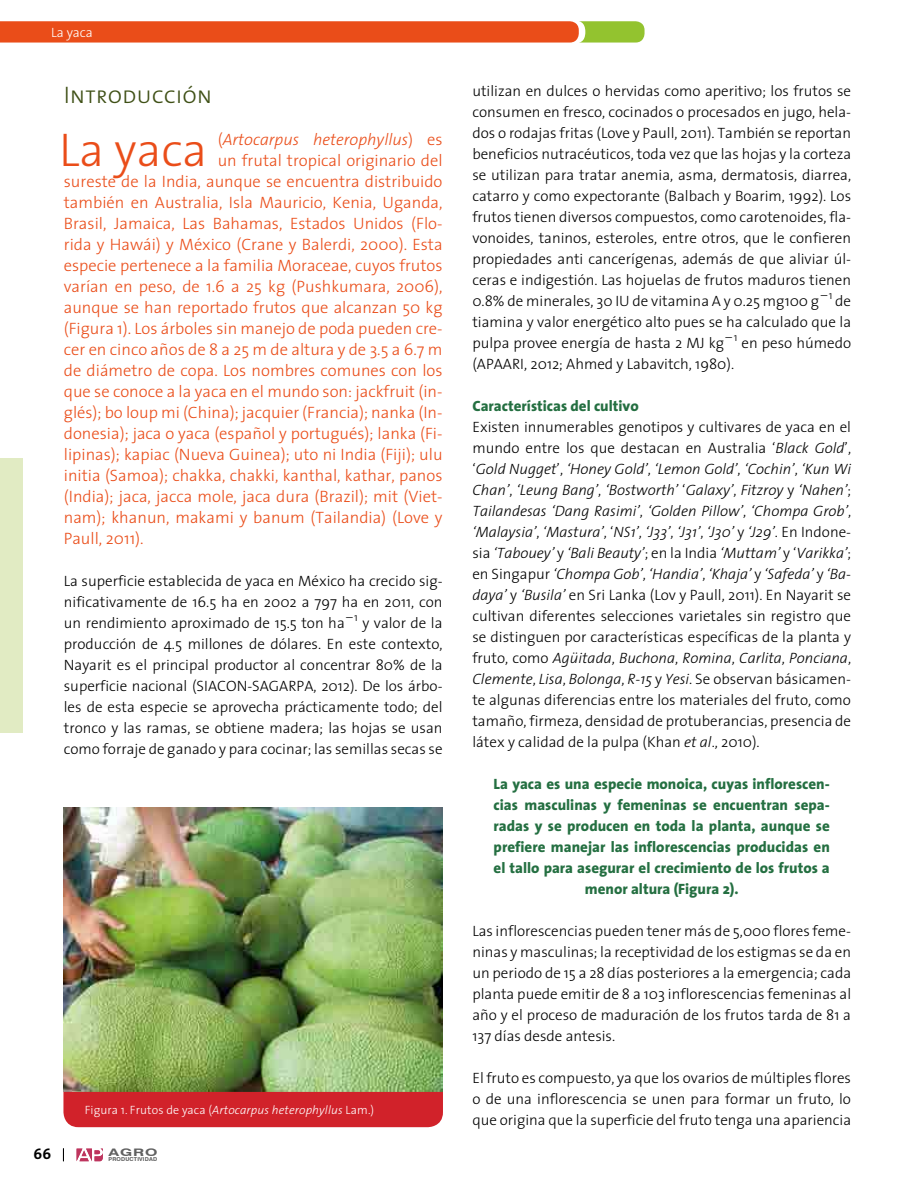
<style>
.page{position:relative;width:915px;height:1191px;background:#fff}
.page>*{position:absolute;margin:0;border:0;box-sizing:border-box;transform-origin:0 0}
.t1{font:300 47.55px "The Sans 3";color:#ea4d19}
.t2{font:24px "The Sans 3 Light Caps";color:#3f5016}
.t3{font:300 16.5px "The Sans 3";color:#ea4d19}
.t4{font:italic 300 16.5px "The Sans 3";color:#ea4d19}
.t5{font:300 15px/21px "The Sans 3";color:#000;text-align:justify}
.t6{font:800 15px/21px "The Sans 8";color:#246f41;text-align:center}
.t7{font:15px "The Sans 7 Bold Plain";color:#000}
.t8{font:300 13.5px "The Sans 3";color:#fff}
.t9{font:300 12px "The Sans 3";letter-spacing:.01em;color:#fff}
.t10{font:300 11.25px "The Sans 3";color:#000}
.t11{font:700 10.35px "Swiss 721 BT";color:#000;scale:1.52 1}
.t12{font:700 5.4px "Swiss 721 BT";letter-spacing:.03em;color:#000}
.s1{font-style:normal}
.s2{font-style:italic}
</style>
<div class="page">
<svg style="left:77px;top:1148px;width:26px;height:13px"></svg>
<svg style="left:63px;top:1148px;width:1px;height:13px"></svg>
<svg style="left:0;top:21px;width:644px;height:22px;background:#e35f25"></svg>
<div style="left:0;top:458px;width:22px;height:275px;background:#e1ebc3"></div>
<img style="left:63px;top:807px;width:380px;height:285px">
<div style="left:63px;top:1092px;width:380px;height:35px;background:#d1222a"></div>
<p class="t8" style="left:51px;top:21px;width:43px">La yaca</p>
<h2 class="t2" style="left:64px;top:75px;width:150px">Introducción</h2>
<h1 class="t1" style="left:59px;top:110px;width:149px">La yaca</h1>
<p class="t4" style="left:218px;top:125px;width:226px"><span class="s1">(</span>Artocarpus heterophyllus<span class="s1">) es</span></p>
<p class="t3" style="left:218px;top:146px;width:226px">un frutal tropical originario del</p>
<p class="t3" style="left:64px;top:167px;width:380px">sureste de la India, aunque se encuentra distribuido</p>
<p class="t3" style="left:64px;top:188px;width:380px">también en Australia, Isla Mauricio, Kenia, Uganda,</p>
<p class="t3" style="left:64px;top:209px;width:380px">Brasil, Jamaica, Las Bahamas, Estados Unidos (Flo-</p>
<p class="t3" style="left:64px;top:230px;width:380px">rida y Hawái) y México (Crane y Balerdi, 2000). Esta</p>
<p class="t3" style="left:64px;top:251px;width:380px">especie pertenece a la familia Moraceae, cuyos frutos</p>
<p class="t3" style="left:64px;top:272px;width:380px">varían en peso, de 1.6 a 25 kg (Pushkumara, 2006),</p>
<p class="t3" style="left:64px;top:293px;width:380px">aunque se han reportado frutos que alcanzan 50 kg</p>
<p class="t3" style="left:64px;top:314px;width:380px">(Figura 1). Los árboles sin manejo de poda pueden cre-</p>
<p class="t3" style="left:64px;top:335px;width:380px">cer en cinco años de 8 a 25 m de altura y de 3.5 a 6.7 m</p>
<p class="t3" style="left:64px;top:356px;width:380px">de diámetro de copa. Los nombres comunes con los</p>
<p class="t3" style="left:64px;top:377px;width:380px">que se conoce a la yaca en el mundo son: jackfruit (in-</p>
<p class="t3" style="left:64px;top:398px;width:380px">glés); bo loup mi (China); jacquier (Francia); nanka (In-</p>
<p class="t3" style="left:64px;top:419px;width:380px">donesia); jaca o yaca (español y portugués); lanka (Fi-</p>
<p class="t3" style="left:64px;top:440px;width:380px">lipinas); kapiac (Nueva Guinea); uto ni India (Fiji); ulu</p>
<p class="t3" style="left:64px;top:461px;width:380px">initia (Samoa); chakka, chakki, kanthal, kathar, panos</p>
<p class="t3" style="left:64px;top:483px;width:380px">(India); jaca, jacca mole, jaca dura (Brazil); mit (Viet-</p>
<p class="t3" style="left:64px;top:504px;width:380px">nam); khanun, makami y banum (Tailandia) (Love y</p>
<p class="t3" style="left:64px;top:525px;width:81px">Paull, 2011).</p>
<p class="t5" style="left:64px;top:570px;width:380px">La superficie establecida de yaca en México ha crecido sig&shy;nificativamente de 16.5 ha en 2002 a 797 ha en 2011, con un rendimiento aproximado de 15.5 ton ha</p>
<p class="t10" style="left:354px;top:608px;width:5px">1</p>
<p class="t5" style="left:64px;top:612px;width:380px;text-indent:298px">y valor de la producción de 4.5 millones de dólares. En este contexto, Nayarit es el principal productor al concentrar 80% de la superficie nacional (SIACON-SAGARPA, 2012). De los árbo&shy;les de esta especie se aprovecha prácticamente todo; del tronco y las ramas, se obtiene madera; las hojas se usan como forraje de ganado y para cocinar; las semillas secas se</p>
<p class="t9" style="left:85px;top:1100px;width:291px">Figura 1. Frutos de yaca (<span class="s2">Artocarpus heterophyllus</span> Lam.)</p>
<p class="t7" style="left:34px;top:1141px;width:19px">66</p>
<p class="t11" style="left:108px;top:1146px;width:34px">AGRO</p>
<p class="t12" style="left:108px;top:1156px;width:50px">PRODUCTIVIDAD</p>
<p class="t5" style="left:472px;top:80px;width:380px">utilizan en dulces o hervidas como aperitivo; los frutos se consumen en fresco, cocinados o procesados en jugo, hela&shy;dos o rodajas fritas (Love y Paull, 2011). También se reportan beneficios nutracéuticos, toda vez que las hojas y la corteza se utilizan para tratar anemia, asma, dermatosis, diarrea, catarro y como expectorante (Balbach y Boarim, 1992). Los frutos tienen diversos compuestos, como carotenoides, fla&shy;vonoides, taninos, esteroles, entre otros, que le confieren propiedades anti cancerígenas, además de que aliviar úl&shy;ceras e indigestión. Las hojuelas de frutos maduros tienen 0.8% de minerales, 30 IU de vitamina A y 0.25 mg100 g</p>
<p class="t10" style="left:828px;top:286px;width:5px">1</p>
<p class="t5" style="left:472px;top:290px;width:380px;text-indent:363px">de tiamina y valor energético alto pues se ha calculado que la pulpa provee energía de hasta 2 MJ kg</p>
<p class="t10" style="left:733px;top:328px;width:5px">1</p>
<p class="t5" style="left:741px;top:332px;width:111px">en peso húmedo</p>
<p class="t5" style="left:472px;top:353px;width:263px">(APAARI, 2012; Ahmed y Labavitch, 1980).</p>
<p class="t6" style="left:472px;top:395px;width:168px">Características del cultivo</p>
<p class="t5" style="left:472px;top:416px;width:380px">Existen innumerables genotipos y cultivares de yaca en el mundo entre los que destacan en Australia ‘<span class="s2">Black Gold</span>’, ‘<span class="s2">Gold Nugget</span>’, <span class="s2">‘Honey Gold’</span>, <span class="s2">‘Lemon Gold’</span>, <span class="s2">‘Cochin’</span>, <span class="s2">‘Kun Wi Chan’</span>, <span class="s2">‘Leung Bang’</span>, <span class="s2">‘Bostworth’</span> ‘<span class="s2">Galaxy’</span>, <span class="s2">Fitzroy</span> y <span class="s2">‘Nahen’</span>; <span class="s2">Tailandesas ‘Dang Rasimi’</span>, <span class="s2">‘Golden Pillow’</span>, <span class="s2">‘Chompa Grob’</span>, <span class="s2">‘Malaysia’</span>, <span class="s2">‘Mastura’</span>, ‘<span class="s2">NS1’</span>, <span class="s2">‘J33’</span>, <span class="s2">‘J31’</span>, <span class="s2">‘J30’</span> y <span class="s2">‘J29’</span>. En Indone&shy;sia <span class="s2">‘Tabouey’</span> y <span class="s2">‘Bali Beauty’</span>; en la India <span class="s2">‘Muttam’</span> y ‘<span class="s2">Varikka’</span>; en Singapur <span class="s2">‘Chompa Gob’</span>, <span class="s2">‘Handia’</span>, <span class="s2">‘Khaja’</span> y <span class="s2">‘Safeda’</span> y <span class="s2">‘Ba&shy;daya’</span> y <span class="s2">‘Busila’</span> en Sri Lanka (Lov y Paull, 2011). En Nayarit se cultivan diferentes selecciones varietales sin registro que se distinguen por características específicas de la planta y fruto, como <span class="s2">Agüitada</span>, <span class="s2">Buchona</span>, <span class="s2">Romina</span>, <span class="s2">Carlita</span>, <span class="s2">Ponciana</span>, <span class="s2">Clemente</span>, <span class="s2">Lisa</span>, <span class="s2">Bolonga</span>, <span class="s2">R-15</span> y <span class="s2">Yesi</span>. Se observan básicamen&shy;te algunas diferencias entre los materiales del fruto, como tamaño, firmeza, densidad de protuberancias, presencia de látex y calidad de la pulpa (Khan <span class="s2">et al</span>., 2010).</p>
<p class="t6" style="left:493px;top:773px;width:337px">La yaca es una especie monoica, cuyas inflorescen&shy;cias masculinas y femeninas se encuentran sepa&shy;radas y se producen en toda la planta, aunque se prefiere manejar las inflorescencias producidas en el tallo para asegurar el crecimiento de los frutos a menor altura (Figura 2).</p>
<p class="t5" style="left:472px;top:920px;width:380px">Las inflorescencias pueden tener más de 5,000 flores feme&shy;ninas y masculinas; la receptividad de los estigmas se da en un periodo de 15 a 28 días posteriores a la emergencia; cada planta puede emitir de 8 a 103 inflorescencias femeninas al año y el proceso de maduración de los frutos tarda de 81 a 137 días desde antesis.</p>
<p class="t5" style="left:472px;top:1067px;width:380px">El fruto es compuesto, ya que los ovarios de múltiples flores o de una inflorescencia se unen para formar un fruto, lo que origina que la superficie del fruto tenga una apariencia</p>
</div>
